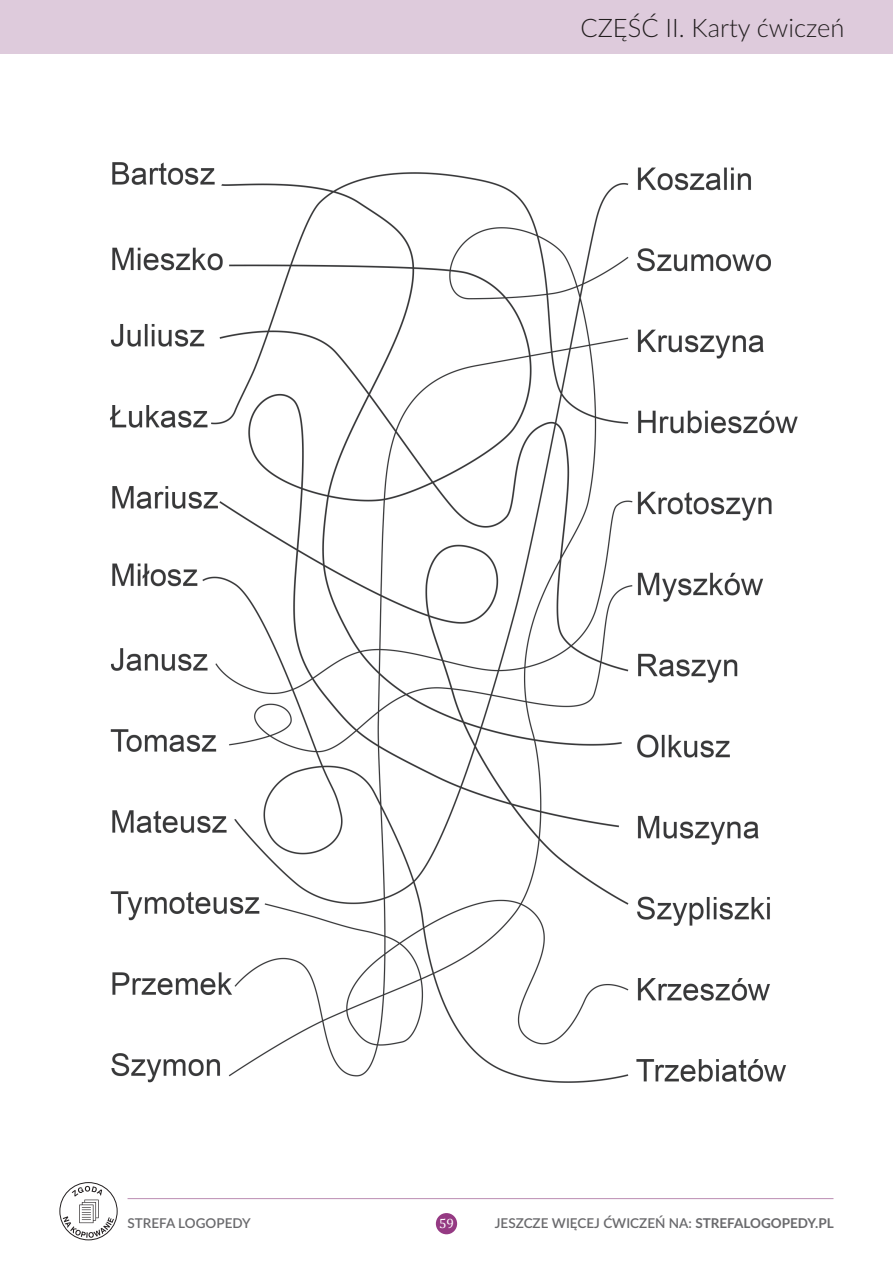
<style>
.page{position:relative;width:893px;height:1263px;background:#fff}
.page>*{position:absolute;margin:0;border:0;box-sizing:border-box;transform-origin:0 0}
.t1{font:300 25.5px "Lato";color:#231f20}
.t2{font:600 13.5px "Lato";color:#69696c}
.t3{font:13.5px "Cambria";color:#fff}
.s1{font-weight:700}
</style>
<div class="page">
<div style="left:0;top:0;width:893px;height:54px;background:#decbdc"></div>
<div style="left:436px;top:1213px;width:21px;height:21px;background:#953a83;border-radius:50%"></div>
<hr style="left:128px;top:1198px;width:705px;height:1px;background:#bf92b6">
<div style="left:59px;top:1182px;width:59px;height:58px;border:1px solid #231f20;border-radius:50%"></div>
<svg style="left:63px;top:1186px;width:51px;height:52px"></svg>
<img style="left:110px;top:162px;width:688px;height:921px">
<h1 class="t1" style="left:580px;top:10px;width:266px">CZĘŚĆ II. Karty ćwiczeń</h1>
<p class="t2" style="left:128px;top:1213px;width:125px">STREFA LOGOPEDY</p>
<p class="t3" style="left:439px;top:1215px;width:16px">59</p>
<p class="t2" style="left:495px;top:1213px;width:340px">JESZCZE WIĘCEJ ĆWICZEŃ NA: <span class="s1">STREFALOGOPEDY.PL</span></p>
</div>
